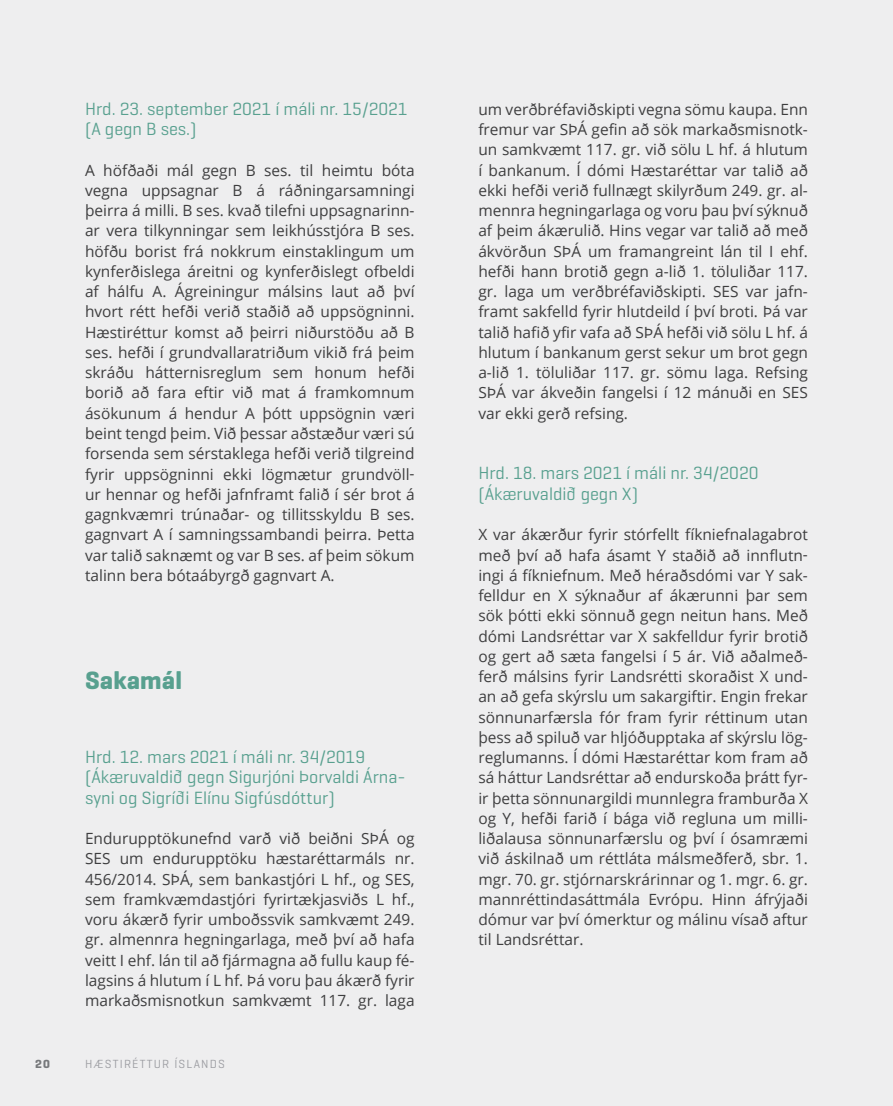
<style>
.page{position:relative;width:893px;height:1106px;background:#eeeeef}
.page>*{position:absolute;margin:0;border:0;box-sizing:border-box;transform-origin:0 0}
.t1{font:700 25.5px "Geogrotesque";letter-spacing:.01em;color:#58a08f}
.t2{font:18px/20.2px "Geogrotesque";color:#58a08f}
.t3{font:15.45px/20.2px "Open Sans";color:#3e3e3f;text-align:justify}
.t4{font:12px "Geogrotesque";letter-spacing:.1em;color:#a8a9ad}
.t5{font:700 12px "Geogrotesque";color:#808285}
</style>
<div class="page">
<p class="t2" style="left:85px;top:98px;width:324px">Hrd. 23. september 2021 í máli nr. 15/2021 (A gegn B ses.)</p>
<p class="t3" style="left:85px;top:159px;width:331px">A höfðaði mál gegn B ses. til heimtu bóta vegna uppsagnar B á ráðningarsamningi þeirra á milli. B ses. kvað tilefni uppsagnarinn&shy;ar vera tilkynningar sem leikhússtjóra B ses. höfðu borist frá nokkrum einstaklingum um kynferðislega áreitni og kynferðislegt ofbeldi af hálfu A. Ágreiningur málsins laut að því hvort rétt hefði verið staðið að uppsögninni.<br>Hæstiréttur komst að þeirri niðurstöðu að B ses. hefði í grundvallaratriðum vikið frá þeim skráðu hátternisreglum sem honum hefði borið að fara eftir við mat á framkomnum ásökunum á hendur A þótt uppsögnin væri beint tengd þeim. Við þessar aðstæður væri sú forsenda sem sérstaklega hefði verið tilgreind fyrir uppsögninni ekki lögmætur grundvöll&shy;ur hennar og hefði jafnframt falið í sér brot á gagnkvæmri trúnaðar- og tillitsskyldu B ses. gagnvart A í samningssambandi þeirra. Þetta var talið saknæmt og var B ses. af þeim sökum talinn bera bótaábyrgð gagnvart A.</p>
<h1 class="t1" style="left:85px;top:664px;width:99px">Sakamál</h1>
<p class="t2" style="left:85px;top:746px;width:322px">Hrd. 12. mars 2021 í máli nr. 34/2019 (Ákæruvaldið gegn Sigurjóni Þorvaldi Árna&shy;syni og Sigríði Elínu Sigfúsdóttur)</p>
<p class="t3" style="left:85px;top:828px;width:331px">Endurupptökunefnd varð við beiðni SÞÁ og SES um endurupptöku hæstaréttarmáls nr.<br>456/2014. SÞÁ, sem bankastjóri L hf., og SES, sem framkvæmdastjóri fyrirtækjasviðs L hf., voru ákærð fyrir umboðssvik samkvæmt 249. gr. almennra hegningarlaga, með því að hafa veitt I ehf. lán til að fjármagna að fullu kaup fé&shy;lagsins á hlutum í L hf. Þá voru þau ákærð fyrir markaðsmisnotkun samkvæmt 117. gr. laga</p>
<p class="t5" style="left:35px;top:1056px;width:16px">20</p>
<p class="t4" style="left:85px;top:1056px;width:141px">HÆSTIRÉTTUR ÍSLANDS</p>
<p class="t3" style="left:478px;top:99px;width:331px">um verðbréfaviðskipti vegna sömu kaupa. Enn fremur var SÞÁ gefin að sök markaðsmisnotk&shy;un samkvæmt 117. gr. við sölu L hf. á hlutum í bankanum. Í dómi Hæstaréttar var talið að ekki hefði verið fullnægt skilyrðum 249. gr. al&shy;mennra hegningarlaga og voru þau því sýknuð af þeim ákærulið. Hins vegar var talið að með ákvörðun SÞÁ um framangreint lán til I ehf. hefði hann brotið gegn a-lið 1. töluliðar 117. gr. laga um verðbréfaviðskipti. SES var jafn&shy;framt sakfelld fyrir hlutdeild í því broti. Þá var talið hafið yfir vafa að SÞÁ hefði við sölu L hf. á hlutum í bankanum gerst sekur um brot gegn a-lið 1. töluliðar 117. gr. sömu laga. Refsing SÞÁ var ákveðin fangelsi í 12 mánuði en SES var ekki gerð refsing.</p>
<p class="t2" style="left:478px;top:462px;width:282px">Hrd. 18. mars 2021 í máli nr. 34/2020 (Ákæruvaldið gegn X)</p>
<p class="t3" style="left:478px;top:524px;width:331px">X var ákærður fyrir stórfellt fíkniefnalagabrot með því að hafa ásamt Y staðið að innflutn&shy;ingi á fíkniefnum. Með héraðsdómi var Y sak&shy;felldur en X sýknaður af ákærunni þar sem sök þótti ekki sönnuð gegn neitun hans. Með dómi Landsréttar var X sakfelldur fyrir brotið og gert að sæta fangelsi í 5 ár. Við aðalmeð&shy;ferð málsins fyrir Landsrétti skoraðist X und&shy;an að gefa skýrslu um sakargiftir. Engin frekar sönnunarfærsla fór fram fyrir réttinum utan þess að spiluð var hljóðupptaka af skýrslu lög&shy;reglumanns. Í dómi Hæstaréttar kom fram að sá háttur Landsréttar að endurskoða þrátt fyr&shy;ir þetta sönnunargildi munnlegra framburða X og Y, hefði farið í bága við regluna um milli&shy;liðalausa sönnunarfærslu og því í ósamræmi við áskilnað um réttláta málsmeðferð, sbr. 1. mgr. 70. gr. stjórnarskrárinnar og 1. mgr. 6. gr. mannréttindasáttmála Evrópu. Hinn áfrýjaði dómur var því ómerktur og málinu vísað aftur til Landsréttar.</p>
</div>
